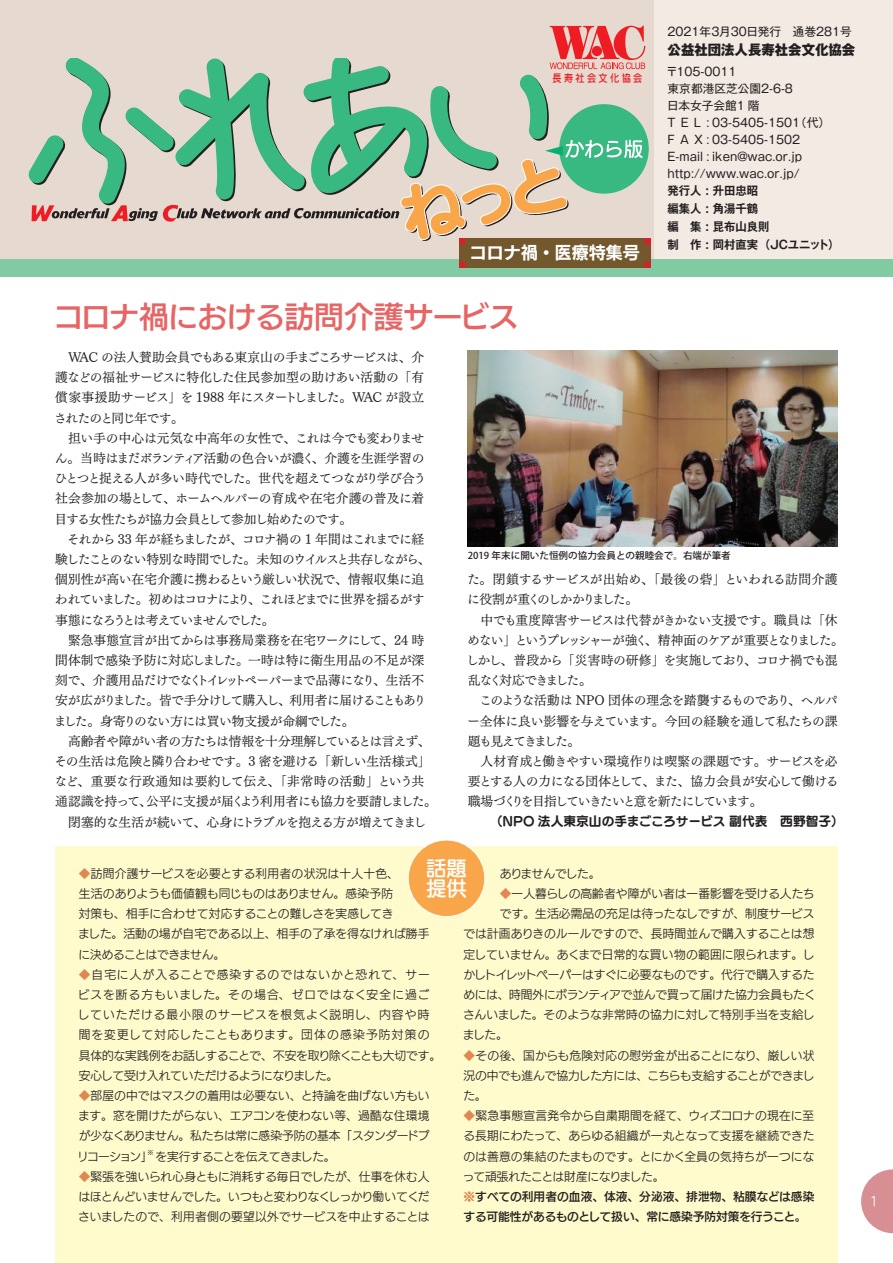
<style>
.page{position:relative;width:893px;height:1263px;background:#fff}
.page>*{position:absolute;margin:0;border:0;box-sizing:border-box;transform-origin:0 0}
.t1{font:29.7px "UD Kakugo Large Pro DB";letter-spacing:-.02em;color:#e76564}
.t2{font:20.4px/20.4px "UD Marugo Large Pro DB";color:#fff}
.t3{font:16.95px "UD Kakugo Large Pr 6 N B";color:#fff}
.t4{font:800 13.8px "Gothic MB101 Pro";color:#231f20}
.t5{font:12.75px/20.2px "UD Mincho Pr 6 N M";letter-spacing:-.05em;color:#231f20;text-align:justify}
.t6{font:12.75px/20.2px "UD Mincho Pr 6 N M";letter-spacing:-.08em;color:#231f20}
.t7{font:12.75px/20.2px "UD Mincho Pr 6 N M";letter-spacing:-.03em;color:#231f20}
.t8{font:12.75px "UD Mincho Pr 6 N M";letter-spacing:.015em;color:#231f20}
.t9{font:12.75px "UD Marugo Small Pr 6 N B";color:#231f20}
.t10{font:12.75px "UD Marugo Small Pr 6 N M";color:#fff}
.t11{font:11.7px/20.2px "UD Kakugo Large Pr 6 N R";color:#231f20;text-align:justify}
.t12{font:11.7px/20.2px "UD Kakugo Large Pr 6 N R";letter-spacing:.075em;color:#231f20}
.t13{font:11.7px/17px "Gothic MB101 Pro";color:#231f20}
.t14{font:11.7px "UD Kakugo Large Pr 6 N R";letter-spacing:.02em;color:#231f20}
.t15{font:11.7px/20.2px "UD Kakugo Large Pr 6 N DB";color:#231f20}
.t16{font:700 11.7px/18px "Gothic MB101 Pro De";color:#231f20}
.t17{font:11.7px "UD Kakugo Large Pr 6 N R";letter-spacing:-.02em;color:#231f20}
.t18{font:11.7px "UD Kakugo Large Pr 6 N R";letter-spacing:-.05em;color:#231f20}
.t19{font:500 10.5px "Jun 34 Pro";letter-spacing:.26em;color:#ee1d23;scale:.87 1}
.t20{font:500 9.6px "Koz Go Pro";color:#231f20}
.t21{font:6.75px "UD Kakugo Large Pr 6 N R";color:#231f20}
.s1{color:#e08852}
.s2{font-family:"UD Kakugo Large Pr 6 N";font-weight:800;color:#e08852}
</style>
<div class="page">
<svg style="left:861px;top:1169px;width:32px;height:64px"></svg>
<div style="left:0;top:0;width:655px;height:276px;background:#e6d9d0"></div>
<div style="left:655px;top:0;width:238px;height:276px;background:#f3eae4"></div>
<div style="left:0;top:259px;width:893px;height:17px;background:#81caa2"></div>
<div style="left:55px;top:846px;width:783px;height:417px;background:#fffbcc"></div>
<img style="left:468px;top:351px;width:370px;height:195px">
<div style="left:408px;top:840px;width:77px;height:76px;background:#f9a64a;border-radius:50%"></div>
<div style="left:408px;top:840px;width:77px;height:77px;border:1px solid #fff;border-radius:50%"></div>
<svg style="left:28px;top:26px;width:623px;height:242px"></svg>
<p class="t19" style="left:552px;top:70px;width:105px">長寿社会文化協会</p>
<h3 class="t3" style="left:470px;top:244px;width:172px">コロナ禍・医療特集号</h3>
<h1 class="t1" style="left:54px;top:292px;width:466px">コロナ禍における訪問介護サービス</h1>
<p class="t13" style="left:668px;top:21px;width:186px">2021年3月30日発行　通巻281号</p>
<p class="t4" style="left:668px;top:38px;width:189px">公益社団法人長寿社会文化協会</p>
<p class="t13" style="left:666px;top:62px;width:165px">〒105-0011<br>東京都港区芝公園2-6-8<br>日本女子会館1 階<br>T E L : 03-5405-1501（代）<br>F A X : 03-5405-1502<br>E-mail : iken@wac.or.jp http://www.wac.or.jp/</p>
<p class="t16" style="left:668px;top:180px;width:173px">発行人 : 升田忠昭<br>編集人 : 角湯千鶴<br>編　集 : 昆布山良則<br>制　作 : 岡村直実（JCユニット）</p>
<p class="t5" style="left:54px;top:346px;width:372px;text-indent:14px">WAC の法人賛助会員でもある東京山の手まごころサービスは、介護などの福祉サービスに特化した住民参加型の助けあい活動の「有償家事援助サービス」を 1988 年にスタートしました。WAC が設立されたのと同じ年です。</p>
<p class="t5" style="left:55px;top:427px;width:373px;text-align:left;text-indent:14px">担い手の中心は元気な中高年の女性で、これは今でも変わりません。当時はまだボランティア活動の色合いが濃く、介護を生涯学習のひとつと捉える人が多い時代でした。世代を超えてつながり学び合う社会参加の場として、ホームヘルパーの育成や在宅介護の普及に着目する女性たちが協力会員として参加し始めたのです。</p>
<p class="t6" style="left:55px;top:528px;width:377px;text-indent:12px">それから 33 年が経ちましたが、コロナ禍の 1 年間はこれまでに経験したことのない特別な時間でした。未知のウイルスと共存しながら、個別性が高い在宅介護に携わるという厳しい状況で、情報収集に追われていました。初めはコロナにより、これほどまでに世界を揺るがす事態になろうとは考えていませんでした。</p>
<p class="t5" style="left:54px;top:629px;width:374px;text-align:left;text-indent:14px">緊急事態宣言が出てからは事務局業務を在宅ワークにして、24 時間体制で感染予防に対応しました。一時は特に衛生用品の不足が深刻で、介護用品だけでなくトイレットペーパーまで品薄になり、生活不安が広がりました。皆で手分けして購入し、利用者に届けることもありました。身寄りのない方には買い物支援が命綱でした。</p>
<p class="t7" style="left:68px;top:730px;width:364px">高齢者や障がい者の方たちは情報を十分理解しているとは言えず、</p>
<p class="t5" style="left:54px;top:750px;width:378px">その生活は危険と隣り合わせです。3 密を避ける「新しい生活様式」</p>
<p class="t8" style="left:54px;top:770px;width:371px">など、重要な行政通知は要約して伝え、「非常時の活動」という共</p>
<p class="t5" style="left:55px;top:790px;width:383px">通認識を持って、公平に支援が届くよう利用者にも協力を要請しました。</p>
<p class="t5" style="left:68px;top:811px;width:360px">閉塞的な生活が続いて、心身にトラブルを抱える方が増えてきまし</p>
<p class="t20" style="left:468px;top:549px;width:265px">2019 年末に開いた恒例の協力会員との親睦会で。右端が筆者</p>
<p class="t7" style="left:467px;top:568px;width:372px">た。閉鎖するサービスが出始め、「最後の砦」といわれる訪問介護に役割が重くのしかかりました。</p>
<p class="t6" style="left:466px;top:609px;width:379px;text-indent:14px">中でも重度障害サービスは代替がきかない支援です。職員は「休めない」というプレッシャーが強く、精神面のケアが重要となりました。しかし、普段から「災害時の研修」を実施しており、コロナ禍でも混乱なく対応できました。</p>
<p class="t5" style="left:467px;top:689px;width:372px;text-indent:12px">このような活動は NPO 団体の理念を踏襲するものであり、ヘルパー全体に良い影響を与えています。今回の経験を通して私たちの課題も見えてきました。</p>
<p class="t5" style="left:468px;top:750px;width:372px;text-indent:13px">人材育成と働きやすい環境作りは喫緊の課題です。サービスを必要とする人の力になる団体として、また、協力会員が安心して働ける職場づくりを目指していきたいと意を新たにしています。</p>
<p class="t9" style="left:490px;top:815px;width:356px">（NPO 法人東京山の手まごころサービス副代表　西野智子）</p>
<h2 class="t2" style="left:426px;top:856px;width:42px">話題提供</h2>
<p class="t11" style="left:78px;top:864px;width:353px;text-align:left"><span class="s1">◆</span>訪問介護サービスを必要とする利用者の状況は十人十色、<br>生活のありようも価値観も同じものはありません。感染予防<br>対策も、相手に合わせて対応することの難しさを実感してき<br>ました。活動の場が自宅である以上、相手の了承を得なければ勝手に決めることはできません。</p>
<p class="t12" style="left:78px;top:964px;width:365px"><span class="s1">◆</span>自宅に人が入ることで感染するのではないかと恐れて、サービスを断る方もいました。その場合、ゼロではなく安全に過ごしていただける最小限のサービスを根気よく説明し、内容や時間を変更して対応したこともあります。団体の感染予防対策の具体的な実践例をお話しすることで、不安を取り除くことも大切です。安心して受け入れていただけるようになりました。</p>
<p class="t11" style="left:77px;top:1086px;width:354px"><span class="s1">◆</span>部屋の中ではマスクの着用は必要ない、と持論を曲げない方もいます。窓を開けたがらない、エアコンを使わない等、過酷な住環境が少なくありません。私たちは常に感染予防の基本「スタンダードプリコーション」を実行することを伝えてきました。</p>
<p class="t18" style="left:500px;top:867px;width:102px">ありませんでした。</p>
<p class="t11" style="left:500px;top:884px;width:316px"><span class="s1">◆</span>一人暮らしの高齢者や障がい者は一番影響を受ける人たち</p>
<p class="t11" style="left:500px;top:904px;width:316px">です。生活必需品の充足は待ったなしですが、制度サービス</p>
<p class="t14" style="left:463px;top:927px;width:352px">では計画ありきのルールですので、長時間並んで購入することは想</p>
<p class="t14" style="left:463px;top:948px;width:352px">定していません。あくまで日常的な買い物の範囲に限られます。し</p>
<p class="t11" style="left:463px;top:964px;width:353px">かしトイレットペーパーはすぐに必要なものです。代行で購入するた</p>
<p class="t17" style="left:463px;top:988px;width:354px">めには、時間外にボランティアで並んで買って届けた協力会員もたく</p>
<p class="t11" style="left:463px;top:1005px;width:353px">さんいました。そのような非常時の協力に対して特別手当を支給し</p>
<p class="t11" style="left:463px;top:1025px;width:46px">ました。</p>
<p class="t11" style="left:463px;top:1045px;width:353px"><span class="s1">◆</span>その後、国からも危険対応の慰労金が出ることになり、厳しい状況の中でも進んで協力した方には、こちらも支給することができました。</p>
<p class="t11" style="left:463px;top:1106px;width:353px"><span class="s1">◆</span>緊急事態宣言発令から自粛期間を経て、ウィズコロナの現在に至る長期にわたって、あらゆる組織が一丸となって支援を継続できたのは善意の集結のたまものです。とにかく全員の気持ちが一つになって頑張れたことは財産になりました。</p>
<p class="t15" style="left:463px;top:1187px;width:352px"><span class="s2">※</span>すべての利用者の血液、体液、分泌液、排泄物、粘膜などは感染する可能性があるものとして扱い、常に感染予防対策を行うこと。</p>
<p class="t21" style="left:147px;top:1148px;width:8px">※</p>
<p class="t11" style="left:78px;top:1166px;width:353px"><span class="s1">◆</span>緊張を強いられ心身ともに消耗する毎日でしたが、仕事を休む人はほとんどいませんでした。いつもと変わりなくしっかり働いてくださいましたので、利用者側の要望以外でサービスを中止することは</p>
<p class="t10" style="left:870px;top:1194px;width:11px">1</p>
</div>
